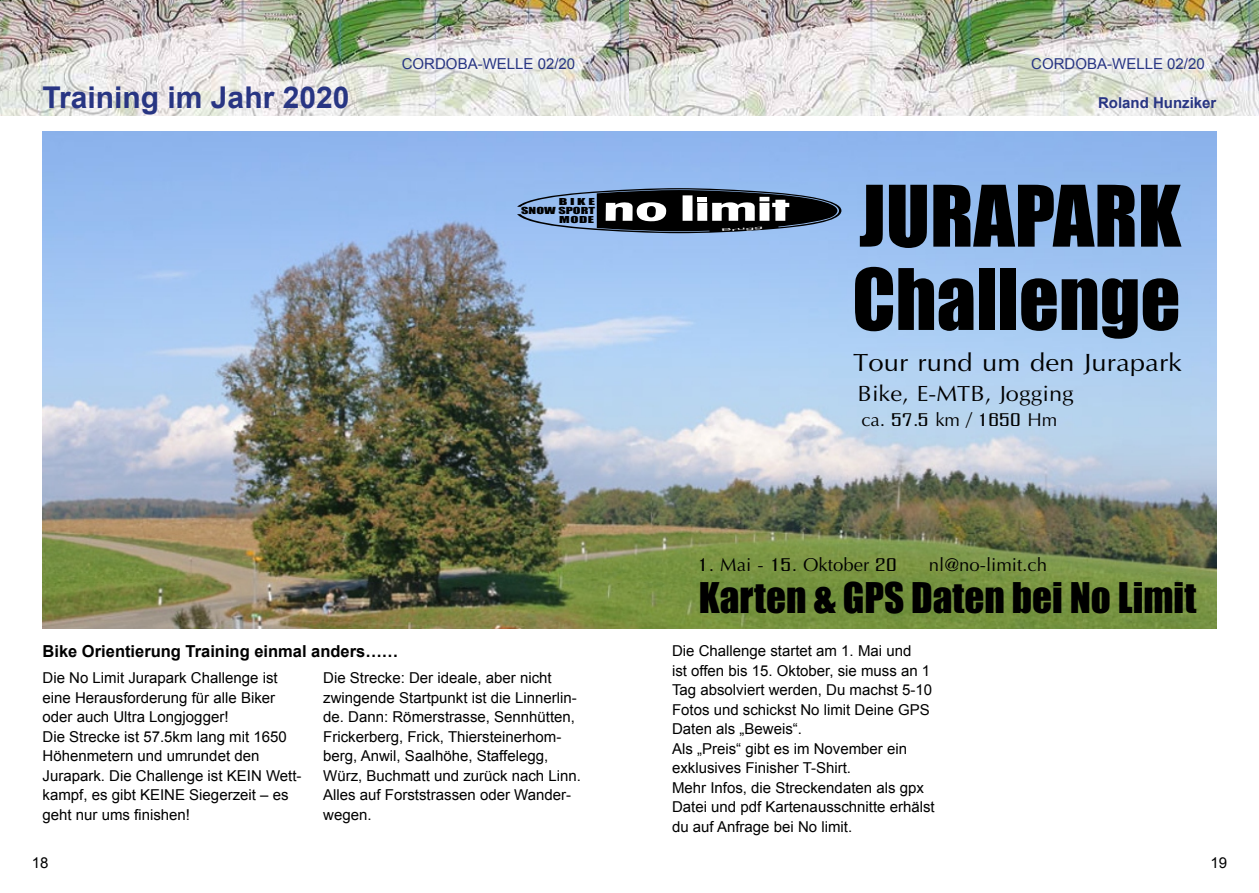
<style>
.page{position:relative;width:1259px;height:893px;background:#fff}
.page>*{position:absolute;margin:0;border:0;box-sizing:border-box;transform-origin:0 0}
.t1{font:78.3px "Impact";color:#000}
.t2{font:39.15px "Impact";color:#000}
.t3{font:39.15px "Iris UPC";color:#000;scale:1.1 1}
.t4{font:34.5px "Iris UPC";color:#000;scale:1.07 1}
.t5{font:700 30px "Arial";color:#283583}
.t6{font:28.95px "Iris UPC";color:#000}
.t7{font:700 16.5px "Arial";color:#000}
.t8{font:15px/19.5px "Arial";color:#000}
.t9{font:15px "Arial";color:#283583}
.t10{font:700 15px "Arial";color:#283583}
.t11{font:9px "Impact";color:#000;scale:1.59 1}
.t12{font:8.85px "Impact";letter-spacing:.1em;color:#000;scale:1.68 1}
.t13{font:8.85px "Impact";letter-spacing:.1em;color:#000;scale:1.77 1}
.t14{font:3.45px "Arial";color:#fff;scale:4.52 1}
</style>
<div class="page">
<img style="left:0;top:0;width:1259px;height:116px">
<img style="left:43px;top:132px;width:1173px;height:497px">
<svg style="left:517px;top:188px;width:324px;height:45px;background:#5e6c7f"></svg>
<hr style="left:697px;top:197px;width:10px;height:4px;background:#fff">
<h3 class="t5" style="left:43px;top:78px;width:308px">Training im Jahr 2020</h3>
<p class="t9" style="left:402px;top:54px;width:175px">CORDOBA-WELLE 02/20</p>
<p class="t9" style="left:1031px;top:54px;width:175px">CORDOBA-WELLE 02/20</p>
<p class="t13" style="left:559px;top:194px;width:22px">BIKE</p>
<p class="t11" style="left:521px;top:203px;width:48px">SNOW SPORT</p>
<p class="t12" style="left:559px;top:213px;width:22px">MODE</p>
<p class="t14" style="left:721px;top:228px;width:11px;rotate:-5deg">Brugg</p>
<p class="t10" style="left:1098px;top:93px;width:120px">Roland Hunziker</p>
<h1 class="t1" style="left:859px;top:155px;width:323px">JURAPARK</h1>
<h1 class="t1" style="left:852px;top:238px;width:330px">Challenge</h1>
<h2 class="t3" style="left:853px;top:333px;width:300px">Tour rund um den Jurapark</h2>
<h3 class="t4" style="left:857px;top:368px;width:204px">Bike, E-MTB, Jogging</h3>
<h3 class="t6" style="left:861px;top:398px;width:198px">ca. 57.5 km / 1650 Hm</h3>
<h3 class="t6" style="left:698px;top:543px;width:350px">1. Mai - 15. Oktober 20 nl@no-limit.ch</h3>
<h2 class="t2" style="left:699px;top:567px;width:499px">Karten &amp; GPS Daten bei No Limit</h2>
<p class="t7" style="left:43px;top:641px;width:357px">Bike Orientierung Training einmal anders……</p>
<p class="t8" style="left:43px;top:668px;width:260px">Die No Limit Jurapark Challenge ist eine Herausforderung für alle Biker oder auch Ultra Longjogger!<br>Die Strecke ist 57.5km lang mit 1650<br>Höhenmetern und umrundet den<br>Jurapark. Die Challenge ist KEIN Wett&shy;kampf, es gibt KEINE Siegerzeit – es geht nur ums finishen!</p>
<p class="t8" style="left:323px;top:668px;width:259px">Die Strecke: Der ideale, aber nicht zwingende Startpunkt ist die Linnerlin&shy;de. Dann: Römerstrasse, Sennhütten, Frickerberg, Frick, Thiersteinerhom&shy;berg, Anwil, Saalhöhe, Staffelegg, Würz, Buchmatt und zurück nach Linn.<br>Alles auf Forststrassen oder Wander&shy;wegen.</p>
<p class="t8" style="left:672px;top:641px;width:264px">Die Challenge startet am 1. Mai und<br>ist offen bis 15. Oktober, sie muss an 1<br>Tag absolviert werden, Du machst 5-10<br>Fotos und schickst No limit Deine GPS Daten als „Beweis“.<br>Als „Preis“ gibt es im November ein exklusives Finisher T-Shirt.<br>Mehr Infos, die Streckendaten als gpx Datei und pdf Kartenausschnitte erhälst du auf Anfrage bei No limit.</p>
<p class="t8" style="left:32px;top:853px;width:18px">18</p>
<p class="t8" style="left:1210px;top:853px;width:18px">19</p>
</div>
